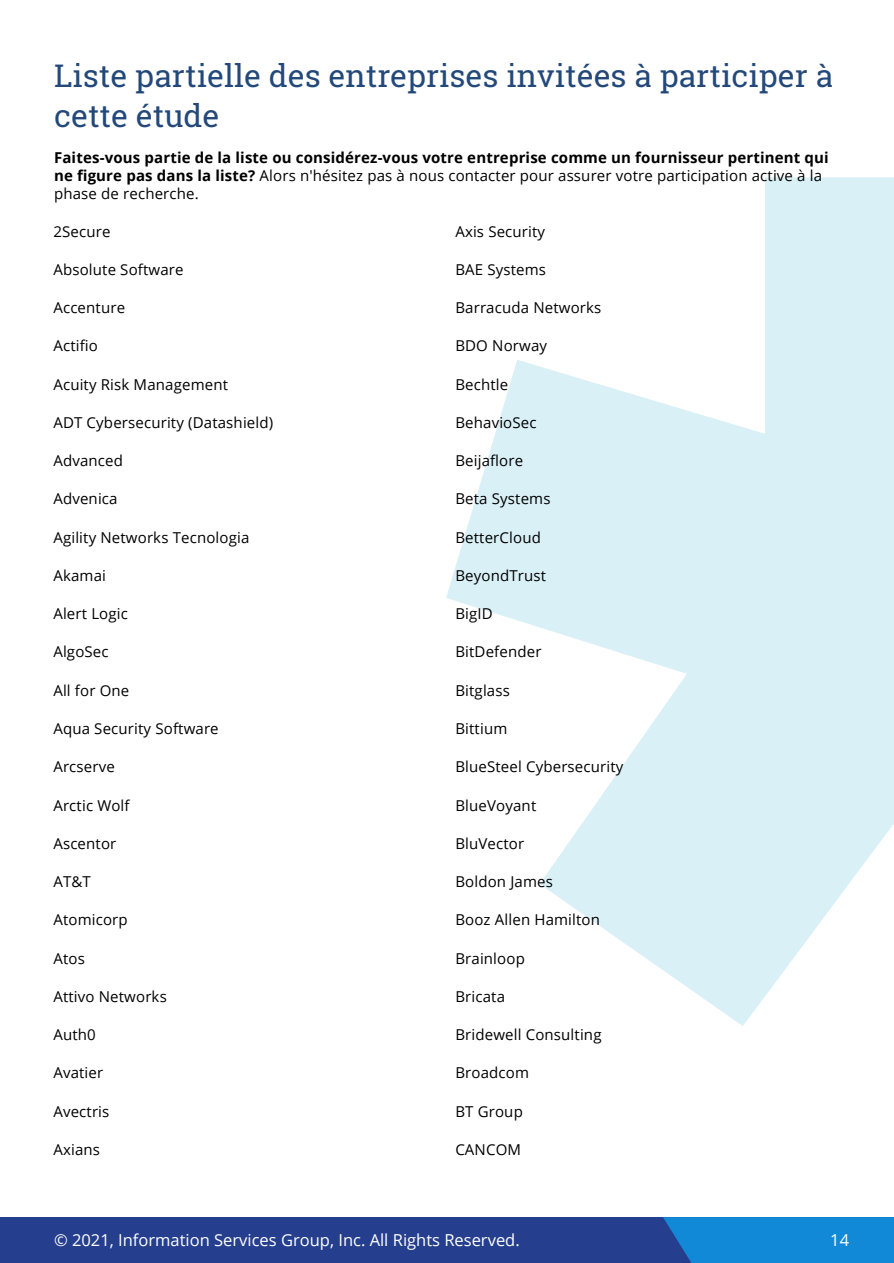
<style>
.page{position:relative;width:894px;height:1263px;background:#fff}
.page>*{position:absolute;margin:0;border:0;box-sizing:border-box;transform-origin:0 0}
.t1{font:31.5px/39.6px "Roboto Slab";color:#23487a}
.t2{font:16.5px "Open Sans";color:#fff}
.bullet_level_1_no_in{font:15px "Open Sans";letter-spacing:.01em;color:#000}
.t3{font:700 15px/18px "Open Sans";letter-spacing:.01em;color:#000}
.s1{font-weight:400}
</style>
<div class="page">
<div style="left:0;top:1217px;width:893px;height:46px;background:#253f8e"></div>
<div style="left:663px;top:1217px;width:230px;height:46px;background:#1289d7"></div>
<svg style="left:446px;top:177px;width:447px;height:849px;fill:#d9f0f6"></svg>
<p class="t1" style="left:54px;top:55px;width:780px">Liste partielle des entreprises invitées à participer à cette étude</p>
<p class="t3" style="left:54px;top:148px;width:776px">Faites-vous partie de la liste ou considérez-vous votre entreprise comme un fournisseur pertinent qui ne figure pas dans la liste? <span class="s1">Alors n'hésitez pas à nous contacter pour assurer votre participation active à la phase de recherche.</span></p>
<p class="bullet_level_1_no_in" style="left:53px;top:221px;width:59px">2Secure</p>
<p class="bullet_level_1_no_in" style="left:53px;top:259px;width:132px">Absolute Software</p>
<p class="bullet_level_1_no_in" style="left:53px;top:297px;width:73px">Accenture</p>
<p class="bullet_level_1_no_in" style="left:53px;top:336px;width:46px">Actifio</p>
<p class="bullet_level_1_no_in" style="left:53px;top:374px;width:176px">Acuity Risk Management</p>
<p class="bullet_level_1_no_in" style="left:53px;top:412px;width:221px">ADT Cybersecurity (Datashield)</p>
<p class="bullet_level_1_no_in" style="left:53px;top:450px;width:71px">Advanced</p>
<p class="bullet_level_1_no_in" style="left:53px;top:489px;width:66px">Advenica</p>
<p class="bullet_level_1_no_in" style="left:53px;top:527px;width:197px">Agility Networks Tecnologia</p>
<p class="bullet_level_1_no_in" style="left:53px;top:565px;width:54px">Akamai</p>
<p class="bullet_level_1_no_in" style="left:53px;top:603px;width:76px">Alert Logic</p>
<p class="bullet_level_1_no_in" style="left:53px;top:642px;width:57px">AlgoSec</p>
<p class="bullet_level_1_no_in" style="left:53px;top:680px;width:77px">All for One</p>
<p class="bullet_level_1_no_in" style="left:53px;top:718px;width:167px">Aqua Security Software</p>
<p class="bullet_level_1_no_in" style="left:53px;top:756px;width:63px">Arcserve</p>
<p class="bullet_level_1_no_in" style="left:53px;top:795px;width:78px">Arctic Wolf</p>
<p class="bullet_level_1_no_in" style="left:53px;top:833px;width:64px">Ascentor</p>
<p class="bullet_level_1_no_in" style="left:53px;top:871px;width:39px">AT&amp;T</p>
<p class="bullet_level_1_no_in" style="left:53px;top:909px;width:76px">Atomicorp</p>
<p class="bullet_level_1_no_in" style="left:53px;top:948px;width:33px">Atos</p>
<p class="bullet_level_1_no_in" style="left:53px;top:986px;width:115px">Attivo Networks</p>
<p class="bullet_level_1_no_in" style="left:53px;top:1024px;width:44px">Auth0</p>
<p class="bullet_level_1_no_in" style="left:53px;top:1062px;width:51px">Avatier</p>
<p class="bullet_level_1_no_in" style="left:53px;top:1101px;width:57px">Avectris</p>
<p class="bullet_level_1_no_in" style="left:53px;top:1139px;width:48px">Axians</p>
<p class="bullet_level_1_no_in" style="left:455px;top:221px;width:91px">Axis Security</p>
<p class="bullet_level_1_no_in" style="left:455px;top:259px;width:92px">BAE Systems</p>
<p class="bullet_level_1_no_in" style="left:455px;top:297px;width:147px">Barracuda Networks</p>
<p class="bullet_level_1_no_in" style="left:455px;top:336px;width:93px">BDO Norway</p>
<p class="bullet_level_1_no_in" style="left:455px;top:374px;width:54px">Bechtle</p>
<p class="bullet_level_1_no_in" style="left:455px;top:412px;width:83px">BehavioSec</p>
<p class="bullet_level_1_no_in" style="left:455px;top:450px;width:69px">Beijaflore</p>
<p class="bullet_level_1_no_in" style="left:455px;top:489px;width:97px">Beta Systems</p>
<p class="bullet_level_1_no_in" style="left:455px;top:527px;width:87px">BetterCloud</p>
<p class="bullet_level_1_no_in" style="left:455px;top:565px;width:92px">BeyondTrust</p>
<p class="bullet_level_1_no_in" style="left:455px;top:603px;width:39px">BigID</p>
<p class="bullet_level_1_no_in" style="left:455px;top:642px;width:88px">BitDefender</p>
<p class="bullet_level_1_no_in" style="left:455px;top:680px;width:56px">Bitglass</p>
<p class="bullet_level_1_no_in" style="left:455px;top:718px;width:53px">Bittium</p>
<p class="bullet_level_1_no_in" style="left:455px;top:756px;width:169px">BlueSteel Cybersecurity</p>
<p class="bullet_level_1_no_in" style="left:455px;top:795px;width:82px">BlueVoyant</p>
<p class="bullet_level_1_no_in" style="left:455px;top:833px;width:70px">BluVector</p>
<p class="bullet_level_1_no_in" style="left:455px;top:871px;width:99px">Boldon James</p>
<p class="bullet_level_1_no_in" style="left:455px;top:909px;width:146px">Booz Allen Hamilton</p>
<p class="bullet_level_1_no_in" style="left:455px;top:948px;width:71px">Brainloop</p>
<p class="bullet_level_1_no_in" style="left:455px;top:986px;width:51px">Bricata</p>
<p class="bullet_level_1_no_in" style="left:455px;top:1024px;width:148px">Bridewell Consulting</p>
<p class="bullet_level_1_no_in" style="left:455px;top:1062px;width:75px">Broadcom</p>
<p class="bullet_level_1_no_in" style="left:455px;top:1101px;width:69px">BT Group</p>
<p class="bullet_level_1_no_in" style="left:455px;top:1139px;width:67px">CANCOM</p>
<p class="t2" style="left:54px;top:1229px;width:467px">© 2021, Information Services Group, Inc. All Rights Reserved.</p>
<p class="t2" style="left:830px;top:1229px;width:20px">14</p>
</div>
